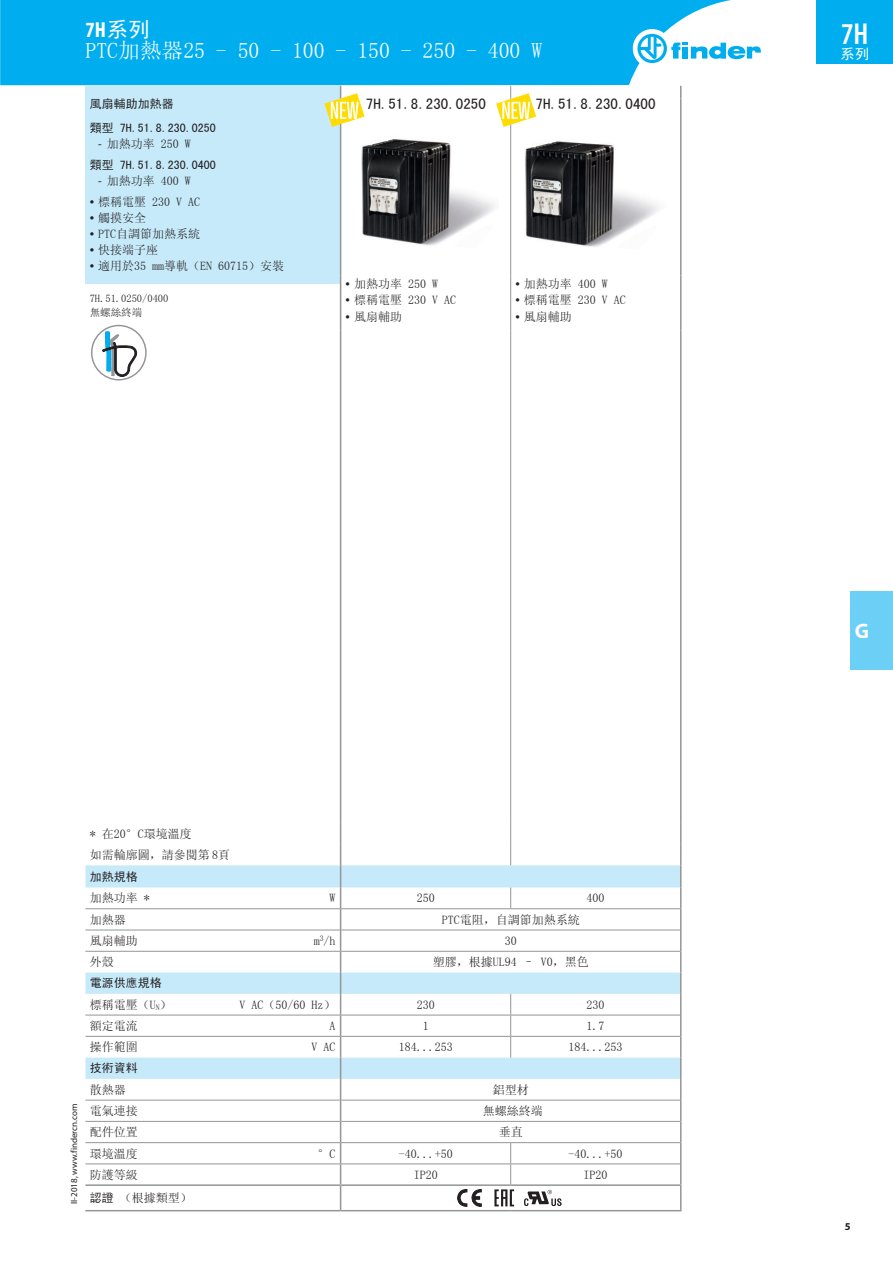
<style>
.page{position:relative;width:893px;height:1263px;background:#fff}
.page>*{position:absolute;margin:0;border:0;box-sizing:border-box;transform-origin:0 0}
.t1{font:600 condensed 30.3px "Myriad Pro";color:#fff}
.t2{font:21.75px "Sim Sun";color:#fff}
.t3{font:700 condensed 21.75px "Myriad Pro";color:#fff}
.t4{font:700 21px "Myriad Pro";color:#fff}
.t5{font:15px "Sim Hei";color:#231f20}
.t6{font:14.55px "Sim Hei";color:#fff}
.t7{font:12px/21.5px "Sim Sun";color:#231f20}
.t8{font:12px/24.8px "Sim Hei";color:#231f20}
.t9{font:10.5px/14.2px "Sim Sun";color:#231f20}
.t10{font:700 10.5px "Myriad Pro";color:#231f20}
.t11{font:9px "Myriad Pro";color:#231f20}
.s1{font-family:"Sim Hei";font-weight:400;font-stretch:normal}
.s2{font-family:"Myriad Pro"}
.s3{font-family:"Myriad Pro";font-size:15.75px}
.s4{font-family:"Sim Hei"}
</style>
<div class="page">
<div style="left:850px;top:591px;width:43px;height:79px;background:#6bcff6"></div>
<div style="left:0;top:0;width:731px;height:85px;background:#00aeef"></div>
<div style="left:633px;top:29px;width:38px;height:39px;background:#fff;border-radius:50%"></div>
<svg style="left:637px;top:34px;width:124px;height:29px"></svg>
<div style="left:816px;top:0;width:77px;height:64px;background:#00aeef"></div>
<div style="left:85px;top:86px;width:256px;height:198px;background:#c6eafa"></div>
<svg style="left:85px;top:865px;width:595px;height:214px"></svg>
<hr style="left:85px;top:1036px;width:256px;height:1px;background:#939598">
<hr style="left:341px;top:930px;width:170px;height:1px;background:#939598">
<hr style="left:511px;top:930px;width:169px;height:1px;background:#939598">
<hr style="left:341px;top:951px;width:170px;height:1px;background:#939598">
<hr style="left:511px;top:951px;width:169px;height:1px;background:#939598">
<hr style="left:85px;top:1100px;width:255px;height:1px;background:#939598">
<hr style="left:341px;top:1100px;width:170px;height:1px;background:#939598">
<hr style="left:511px;top:1100px;width:169px;height:1px;background:#939598">
<hr style="left:85px;top:1121px;width:255px;height:1px;background:#939598">
<hr style="left:341px;top:1121px;width:170px;height:1px;background:#939598">
<hr style="left:511px;top:1121px;width:169px;height:1px;background:#939598">
<hr style="left:340px;top:331px;width:1px;height:492px;background:#939598">
<hr style="left:510px;top:331px;width:1px;height:492px;background:#939598">
<svg style="left:510px;top:823px;width:1px;height:42px"></svg>
<hr style="left:680px;top:331px;width:1px;height:492px;background:#939598">
<hr style="left:85px;top:908px;width:256px;height:1px;background:#939598">
<hr style="left:85px;top:930px;width:255px;height:1px;background:#939598">
<hr style="left:85px;top:951px;width:256px;height:1px;background:#939598">
<hr style="left:85px;top:1142px;width:256px;height:1px;background:#939598">
<hr style="left:85px;top:1163px;width:256px;height:1px;background:#939598">
<svg style="left:680px;top:86px;width:1px;height:27px"></svg>
<hr style="left:680px;top:113px;width:1px;height:162px;background:#939598">
<hr style="left:680px;top:275px;width:1px;height:56px;background:#939598">
<hr style="left:340px;top:113px;width:1px;height:162px;background:#939598">
<hr style="left:340px;top:275px;width:1px;height:56px;background:#939598">
<hr style="left:85px;top:1015px;width:256px;height:1px;background:#939598">
<svg style="left:340px;top:823px;width:1px;height:387px"></svg>
<svg style="left:510px;top:887px;width:1px;height:21px"></svg>
<hr style="left:341px;top:908px;width:170px;height:1px;background:#939598">
<hr style="left:511px;top:908px;width:169px;height:1px;background:#939598">
<hr style="left:341px;top:1015px;width:170px;height:1px;background:#939598">
<hr style="left:511px;top:1015px;width:169px;height:1px;background:#939598">
<hr style="left:341px;top:1036px;width:170px;height:1px;background:#939598">
<hr style="left:511px;top:1036px;width:169px;height:1px;background:#939598">
<svg style="left:510px;top:994px;width:1px;height:63px"></svg>
<hr style="left:341px;top:1142px;width:170px;height:1px;background:#939598">
<hr style="left:511px;top:1142px;width:169px;height:1px;background:#939598">
<hr style="left:341px;top:1163px;width:170px;height:1px;background:#939598">
<hr style="left:511px;top:1163px;width:169px;height:1px;background:#939598">
<svg style="left:680px;top:823px;width:1px;height:387px"></svg>
<hr style="left:85px;top:1184px;width:256px;height:2px;background:#939598">
<hr style="left:341px;top:1184px;width:170px;height:2px;background:#939598">
<hr style="left:511px;top:1184px;width:170px;height:2px;background:#939598">
<hr style="left:85px;top:1210px;width:256px;height:1px;background:#939598">
<hr style="left:341px;top:1210px;width:170px;height:1px;background:#939598">
<hr style="left:511px;top:1210px;width:170px;height:1px;background:#939598">
<hr style="left:510px;top:113px;width:1px;height:162px;background:#939598">
<hr style="left:510px;top:275px;width:1px;height:56px;background:#939598">
<div style="left:91px;top:325px;width:56px;height:55px;border:1px solid #939598;border-radius:50%"></div>
<svg style="left:102px;top:331px;width:36px;height:46px"></svg>
<img style="left:361px;top:139px;width:134px;height:107px">
<img style="left:525px;top:141px;width:134px;height:106px">
<svg style="left:458px;top:1189px;width:23px;height:17px"></svg>
<svg style="left:524px;top:1190px;width:38px;height:16px"></svg>
<svg style="left:494px;top:1143px;width:20px;height:63px"></svg>
<svg style="left:325px;top:86px;width:39px;height:41px"></svg>
<svg style="left:496px;top:86px;width:40px;height:41px"></svg>
<h2 class="t3" style="left:85px;top:17px;width:66px">7H<span class="s1">系列</span></h2>
<h2 class="t2" style="left:85px;top:40px;width:458px">PTC加熱器25 - 50 - 100 - 150 - 250 - 400 W</h2>
<p class="t8" style="left:90px;top:91px;width:127px">風扇輔助加熱器<br>類型 7H.51.8.230.0250</p>
<p class="t7" style="left:98px;top:133px;width:94px"><span class="s2">-</span> 加熱功率 250 W</p>
<p class="t8" style="left:90px;top:152px;width:128px">類型 7H.51.8.230.0400</p>
<p class="t7" style="left:98px;top:170px;width:94px"><span class="s2">-</span> 加熱功率 400 W</p>
<p class="t7" style="left:90px;top:191px;width:112px"><span class="s3">•</span> 標稱電壓 230 V AC</p>
<p class="t7" style="left:90px;top:207px;width:58px"><span class="s3">•</span> 觸摸安全</p>
<p class="t7" style="left:90px;top:223px;width:112px"><span class="s3">•</span> PTC自調節加熱系統</p>
<p class="t7" style="left:90px;top:239px;width:70px"><span class="s3">•</span> 快接端子座</p>
<p class="t7" style="left:90px;top:255px;width:196px"><span class="s3">•</span> 適用於35 mm導軌（EN 60715）安裝</p>
<p class="t9" style="left:90px;top:291px;width:80px">7H.51.0250/0400無螺絲終端</p>
<p class="t5" style="left:366px;top:96px;width:121px">7H.51.8.230.0250</p>
<p class="t5" style="left:536px;top:96px;width:121px">7H.51.8.230.0400</p>
<p class="t7" style="left:346px;top:273px;width:94px"><span class="s3">•</span> 加熱功率 250 W</p>
<p class="t7" style="left:346px;top:289px;width:112px"><span class="s3">•</span> 標稱電壓 230 V AC</p>
<p class="t7" style="left:346px;top:306px;width:58px"><span class="s3">•</span> 風扇輔助</p>
<p class="t7" style="left:515px;top:273px;width:94px"><span class="s3">•</span> 加熱功率 400 W</p>
<p class="t7" style="left:515px;top:289px;width:112px"><span class="s3">•</span> 標稱電壓 230 V AC</p>
<p class="t7" style="left:515px;top:306px;width:58px"><span class="s3">•</span> 風扇輔助</p>
<p class="t11" style="left:69px;top:1204px;width:102px;rotate:-90deg">II-2018, www.findercn.com</p>
<p class="t7" style="left:90px;top:823px;width:142px">* 在20°C環境溫度<br>如需輪廓圖，請參閱第 8頁</p>
<p class="t8" style="left:90px;top:864px;width:49px">加熱規格</p>
<p class="t7" style="left:90px;top:887px;width:61px">加熱功率 *</p>
<p class="t7" style="left:330px;top:887px;width:7px">W</p>
<p class="t7" style="left:417px;top:887px;width:19px">250</p>
<p class="t7" style="left:587px;top:887px;width:19px">400</p>
<p class="t7" style="left:90px;top:909px;width:37px">加熱器</p>
<p class="t7" style="left:442px;top:909px;width:139px">PTC電阻，自調節加熱系統</p>
<p class="t7" style="left:90px;top:930px;width:49px">風扇輔助</p>
<p class="t7" style="left:314px;top:930px;width:23px">m<sup>3</sup>/h</p>
<p class="t7" style="left:505px;top:930px;width:13px">30</p>
<p class="t7" style="left:90px;top:951px;width:25px">外殼</p>
<p class="t7" style="left:433px;top:951px;width:157px">塑膠，根據UL94 – V0，黑色</p>
<p class="t8" style="left:90px;top:971px;width:73px">電源供應規格</p>
<p class="t7" style="left:90px;top:994px;width:83px">標稱電壓（U<sub>N</sub>）</p>
<p class="t7" style="left:240px;top:994px;width:97px">V AC（50/60 Hz）</p>
<p class="t7" style="left:417px;top:994px;width:19px">230</p>
<p class="t7" style="left:587px;top:994px;width:19px">230</p>
<p class="t7" style="left:90px;top:1015px;width:49px">額定電流</p>
<p class="t7" style="left:330px;top:1015px;width:7px">A</p>
<p class="t7" style="left:423px;top:1015px;width:7px">1</p>
<p class="t7" style="left:587px;top:1015px;width:19px">1.7</p>
<p class="t7" style="left:90px;top:1036px;width:49px">操作範圍</p>
<p class="t7" style="left:312px;top:1036px;width:25px">V AC</p>
<p class="t7" style="left:399px;top:1036px;width:55px">184...253</p>
<p class="t7" style="left:569px;top:1036px;width:55px">184...253</p>
<p class="t8" style="left:90px;top:1056px;width:49px">技術資料</p>
<p class="t7" style="left:90px;top:1079px;width:37px">散熱器</p>
<p class="t7" style="left:493px;top:1079px;width:37px">鋁型材</p>
<p class="t7" style="left:90px;top:1100px;width:49px">電氣連接</p>
<p class="t7" style="left:483px;top:1100px;width:61px">無螺絲終端</p>
<p class="t7" style="left:90px;top:1121px;width:49px">配件位置</p>
<p class="t7" style="left:499px;top:1121px;width:25px">垂直</p>
<p class="t7" style="left:90px;top:1142px;width:49px">環境溫度</p>
<p class="t7" style="left:318px;top:1142px;width:19px">°C</p>
<p class="t7" style="left:399px;top:1142px;width:55px">-40...+50</p>
<p class="t7" style="left:569px;top:1142px;width:55px">-40...+50</p>
<p class="t7" style="left:90px;top:1164px;width:49px">防護等級</p>
<p class="t7" style="left:414px;top:1164px;width:25px">IP20</p>
<p class="t7" style="left:584px;top:1164px;width:25px">IP20</p>
<p class="t7" style="left:90px;top:1187px;width:103px"><span class="s4">認證</span> （根據類型）</p>
<h1 class="t1" style="left:841px;top:17px;width:29px">7H</h1>
<p class="t6" style="left:840px;top:47px;width:31px">系列</p>
<h3 class="t4" style="left:855px;top:618px;width:16px">G</h3>
<p class="t10" style="left:845px;top:1219px;width:7px">5</p>
</div>
